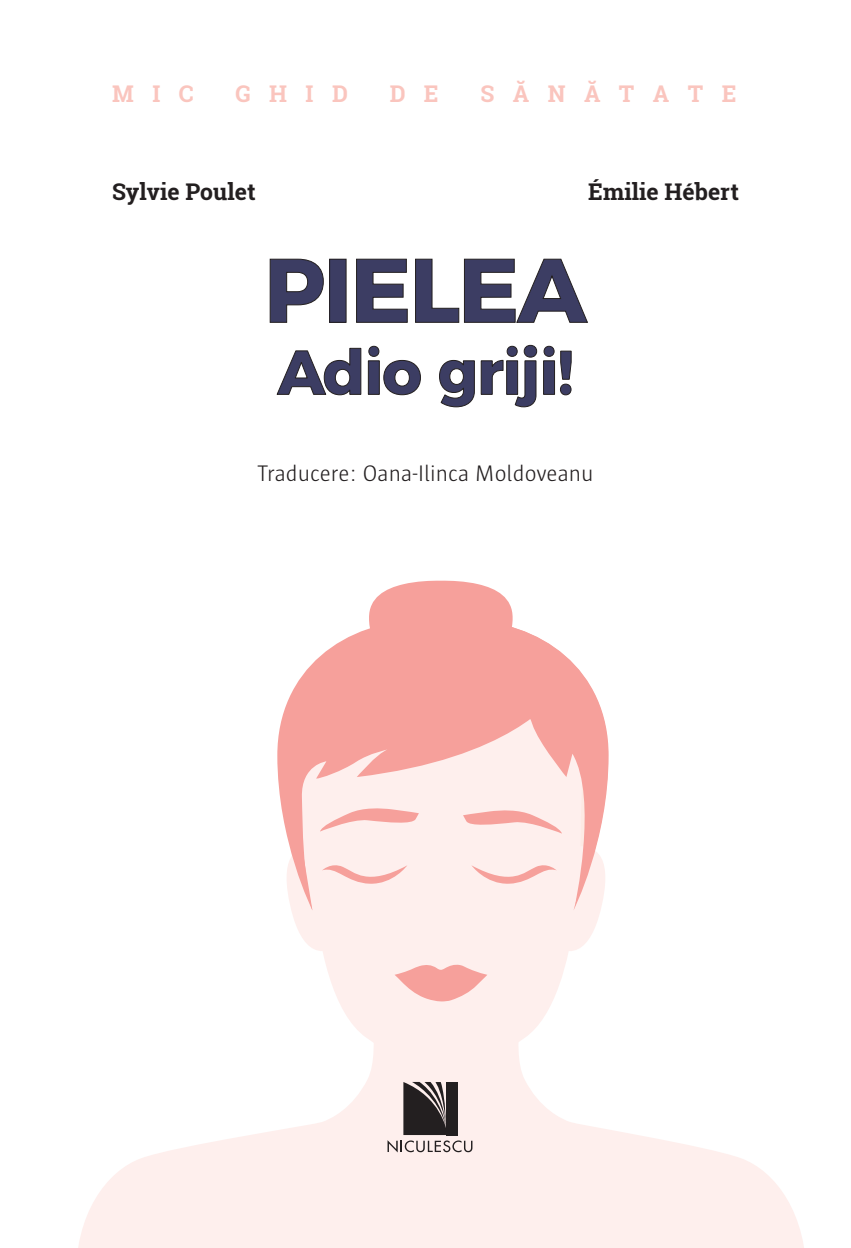
<style>
.page{position:relative;width:851px;height:1248px;background:#fff}
.page>*{position:absolute;margin:0;border:0;box-sizing:border-box;transform-origin:0 0}
.t1{font:700 90px "Montserrat";letter-spacing:-.02em;color:#3c3d63}
.t2{font:700 62px "Montserrat";letter-spacing:-.02em;color:#3c3d63}
.t3{font:300 23px "Sun";color:#231f20}
.t4{font:700 23px "Roboto Slab";color:#231f20}
.t5{font:700 23px "Roboto Slab";letter-spacing:.8em;color:#fac5be}
</style>
<div class="page">
<svg style="left:457px;top:1073px;width:347px;height:174px;fill:#feefed"></svg>
<svg style="left:78px;top:1073px;width:379px;height:174px;fill:#feefed"></svg>
<svg style="left:323px;top:910px;width:245px;height:163px;fill:#feefed"></svg>
<svg style="left:291px;top:910px;width:116px;height:43px;background:#fef0ee"></svg>
<svg style="left:463px;top:910px;width:138px;height:43px;background:#fef0ee"></svg>
<svg style="left:277px;top:629px;width:102px;height:281px;background:#facbc7"></svg>
<svg style="left:368px;top:580px;width:145px;height:81px"></svg>
<svg style="left:379px;top:619px;width:229px;height:291px;background:#facac7"></svg>
<svg style="left:394px;top:963px;width:93px;height:38px;background:#f9beba"></svg>
<svg style="left:269px;top:259px;width:55px;height:64px"></svg>
<div style="left:329px;top:259px;width:17px;height:63px;border:1px solid #231f20"></div>
<svg style="left:356px;top:259px;width:51px;height:64px"></svg>
<svg style="left:415px;top:259px;width:173px;height:64px"></svg>
<svg style="left:276px;top:348px;width:85px;height:47px"></svg>
<svg style="left:368px;top:346px;width:53px;height:49px"></svg>
<svg style="left:439px;top:345px;width:98px;height:62px"></svg>
<svg style="left:543px;top:346px;width:28px;height:49px"></svg>
<svg style="left:387px;top:1081px;width:85px;height:71px;background:#978d8c"></svg>
<p class="t5" style="left:112px;top:78px;width:83px">MIC</p>
<p class="t5" style="left:235px;top:78px;width:114px">GHID</p>
<p class="t5" style="left:389px;top:78px;width:50px">D E</p>
<p class="t5" style="left:480px;top:78px;width:257px">SĂNĂTATE</p>
<p class="t4" style="left:112px;top:175px;width:145px">Sylvie Poulet</p>
<p class="t4" style="left:588px;top:175px;width:152px">Émilie Hébert</p>
<h1 class="t1" style="left:264px;top:216px;width:324px">PIELEA</h1>
<h2 class="t2" style="left:277px;top:321px;width:297px">Adio griji!</h2>
<p class="t3" style="left:257px;top:460px;width:337px">Traducere: Oana-Ilinca Moldoveanu</p>
</div>
